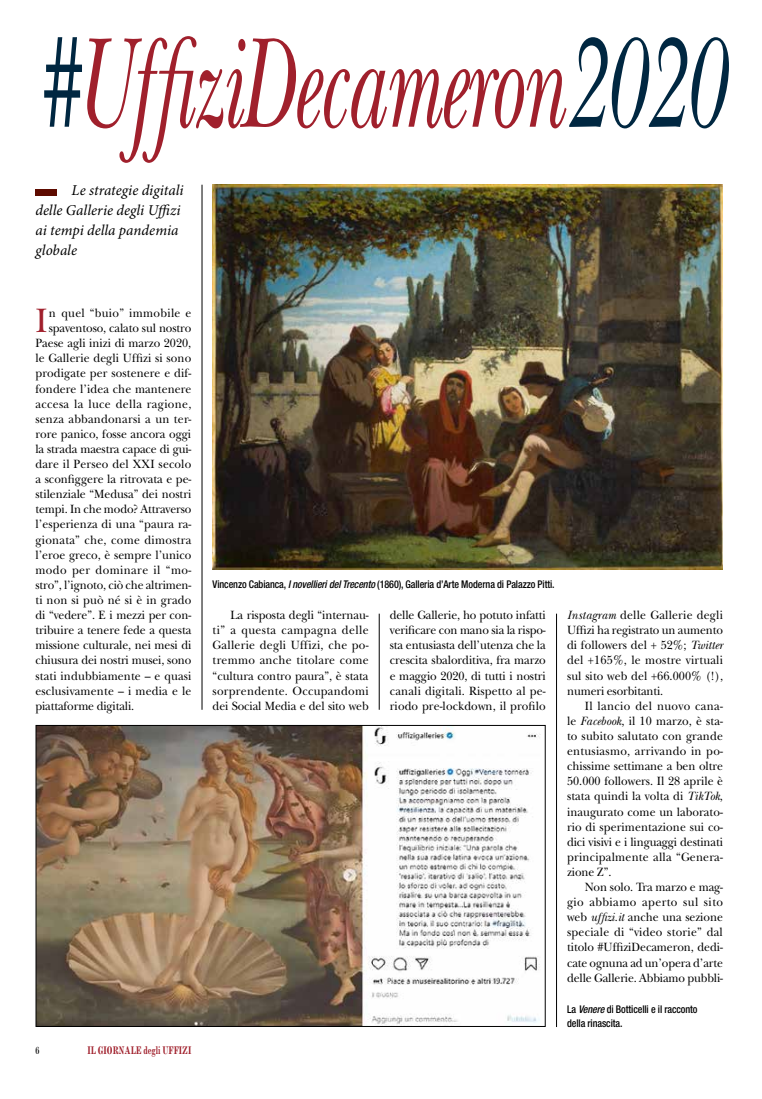
<style>
.page{position:relative;width:762px;height:1099px;background:#fff}
.page>*{position:absolute;margin:0;border:0;box-sizing:border-box;transform-origin:0 0}
.t1{font:italic 133.75px "New Baskerville Std";letter-spacing:-.015em;color:#a0202c;scale:.59 1}
.t2{font:35.38px "New Baskerville Std";color:#a0202c;scale:.94 1}
.t3{font:italic 15px/20px "Minion Pro";letter-spacing:.005em;color:#000}
.t4{font:12.5px/15.1px "New Baskerville Std";color:#000;text-align:justify;scale:.94 1}
.t5{font:12.5px "New Baskerville Std";letter-spacing:.02em;color:#000;scale:.94 1}
.t6{font:700 11.25px "Modern MT Std";color:#a0202c;scale:.75 1}
.t7{font:11.25px "Modern";color:#000;scale:.75 1}
.t8{font:500 condensed 10.62px/13.8px "Helvetica Neue LT Std";letter-spacing:-.01em;color:#000;scale:.95 1}
.s1{color:#002741}
.s2{font-style:italic}
</style>
<div class="page">
<div style="left:35px;top:189px;width:22px;height:6px;background:#5e0b00"></div>
<hr style="left:202px;top:185px;width:1px;height:524px;background:#000">
<hr style="left:379px;top:613px;width:1px;height:96px;background:#000">
<hr style="left:556px;top:613px;width:1px;height:413px;background:#000">
<img style="left:213px;top:185px;width:510px;height:384px">
<img style="left:38px;top:727px;width:503px;height:297px">
<div style="left:36px;top:725px;width:509px;height:301px;border:1px solid #000"></div>
<h1 class="t1" style="left:35px;top:5px;width:1167px"><span class="s1">#</span>UffiziDecameron<span class="s1">2020</span></h1>
<p class="t3" style="left:35px;top:181px;width:150px;text-indent:36px">Le strategie digitali delle Gallerie degli Uffizi ai tempi della pandemia globale</p>
<h2 class="t2" style="left:35px;top:300px;width:14px">I</h2>
<p class="t4" style="left:49px;top:305px;width:153px">n quel “buio” immobile e</p>
<p class="t4" style="left:49px;top:320px;width:153px">spaventoso, calato sul nostro</p>
<p class="t4" style="left:35px;top:335px;width:167px">Paese agli inizi di marzo 2020,</p>
<p class="t4" style="left:35px;top:351px;width:167px">le Gallerie degli Uffizi si sono</p>
<p class="t4" style="left:35px;top:366px;width:167px">prodigate per sostenere e dif-</p>
<p class="t4" style="left:35px;top:381px;width:167px">fondere l’idea che mantenere</p>
<p class="t4" style="left:35px;top:396px;width:167px">accesa la luce della ragione,</p>
<p class="t5" style="left:35px;top:411px;width:167px">senza abbandonarsi a un ter-</p>
<p class="t4" style="left:35px;top:426px;width:167px">rore panico, fosse ancora oggi</p>
<p class="t4" style="left:35px;top:441px;width:167px">la strada maestra capace di gui-</p>
<p class="t4" style="left:35px;top:456px;width:167px">dare il Perseo del XXI secolo</p>
<p class="t4" style="left:35px;top:471px;width:167px">a sconfiggere la ritrovata e pe-</p>
<p class="t4" style="left:35px;top:486px;width:167px">stilenziale “Medusa” dei nostri</p>
<p class="t4" style="left:35px;top:502px;width:167px">tempi. In che modo? Attraverso</p>
<p class="t4" style="left:35px;top:517px;width:167px">l’esperienza di una “paura ra-</p>
<p class="t4" style="left:35px;top:532px;width:167px">gionata” che, come dimostra</p>
<p class="t4" style="left:35px;top:547px;width:167px">l’eroe greco, è sempre l’unico</p>
<p class="t4" style="left:35px;top:562px;width:167px">modo per dominare il “mo-</p>
<p class="t4" style="left:35px;top:577px;width:167px">stro”, l’ignoto, ciò che altrimen-</p>
<p class="t4" style="left:35px;top:592px;width:167px">ti non si può né si è in grado</p>
<p class="t4" style="left:35px;top:607px;width:167px">di “vedere”. E i mezzi per con-</p>
<p class="t4" style="left:35px;top:622px;width:167px">tribuire a tenere fede a questa</p>
<p class="t4" style="left:35px;top:637px;width:167px">missione culturale, nei mesi di</p>
<p class="t4" style="left:35px;top:653px;width:167px">chiusura dei nostri musei, sono</p>
<p class="t4" style="left:35px;top:668px;width:167px">stati indubbiamente – e quasi</p>
<p class="t4" style="left:35px;top:683px;width:167px">esclusivamente – i media e le</p>
<p class="t4" style="left:35px;top:698px;width:107px">piattaforme digitali.</p>
<p class="t7" style="left:35px;top:1044px;width:7px">6</p>
<p class="t6" style="left:88px;top:1042px;width:140px">IL GIORNALE degli UFFIZI</p>
<p class="t8" style="left:213px;top:577px;width:361px">Vincenzo Cabianca, <span class="s2">I novellieri del Trecento</span> (1860), Galleria d’Arte Moderna di Palazzo Pitti.</p>
<p class="t4" style="left:213px;top:607px;width:167px;text-indent:18px">La risposta degli “internau&shy;ti” a questa campagna delle Gallerie degli Uffizi, che po&shy;tremmo anche titolare come “cultura contro paura”, è stata sorprendente. Occupandomi dei Social Media e del sito web</p>
<p class="t4" style="left:390px;top:607px;width:167px">delle Gallerie, ho potuto infatti verificare con mano sia la rispo&shy;sta entusiasta dell’utenza che la crescita sbalorditiva, fra marzo e maggio 2020, di tutti i nostri canali digitali. Rispetto al pe&shy;riodo pre-lockdown, il profilo</p>
<p class="t4" style="left:567px;top:607px;width:167px"><span class="s2">Instagram</span> delle Gallerie degli Uffizi ha registrato un aumento di followers del + 52%; <span class="s2">Twitter </span>del +165%, le mostre virtuali sul sito web del +66.000% (!), numeri esorbitanti.</p>
<p class="t4" style="left:567px;top:698px;width:168px;text-indent:18px">Il lancio del nuovo cana&shy;le <span class="s2">Facebook</span>, il 10 marzo, è sta&shy;to subito salutato con grande entusiasmo, arrivando in po&shy;chissime settimane a ben oltre 50.000 followers. Il 28 aprile è stata quindi la volta di <span class="s2">TikTok</span>, inaugurato come un laborato&shy;rio di sperimentazione sui co&shy;dici visivi e i linguaggi destinati principalmente alla “Genera&shy;zione Z”.</p>
<p class="t4" style="left:567px;top:879px;width:167px;text-indent:18px">Non solo. Tra marzo e mag&shy;gio abbiamo aperto sul sito web <span class="s2">uffizi.it</span> anche una sezione speciale di “video storie” dal titolo #UffiziDecameron, dedi&shy;cate ognuna ad un’opera d’arte delle Gallerie. Abbiamo pubbli-</p>
<p class="t8" style="left:567px;top:1002px;width:139px">La <span class="s2">Venere</span> di Botticelli e il racconto della rinascita.</p>
</div>
